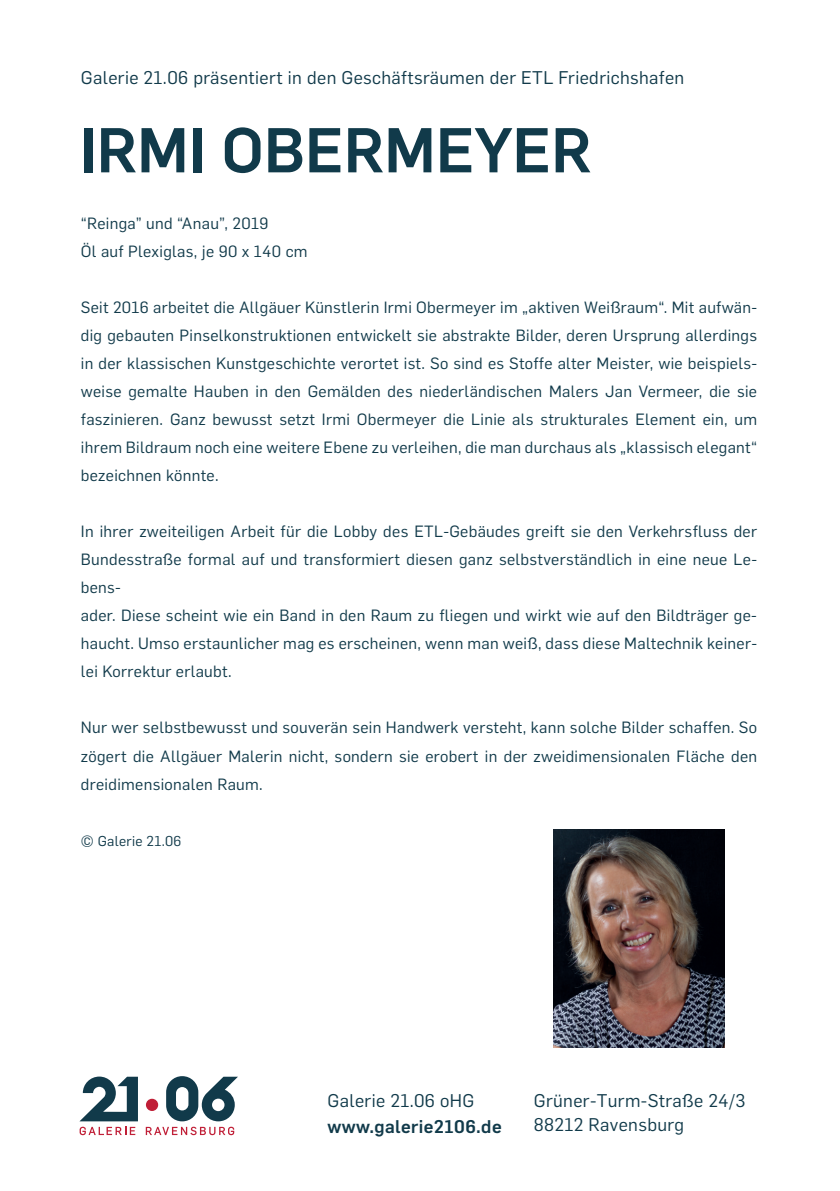
<style>
.page{position:relative;width:840px;height:1191px;background:#fff}
.page>*{position:absolute;margin:0;border:0;box-sizing:border-box;transform-origin:0 0}
.t1{font:500 62px "Flama";color:#113a4a}
.t2{font:18px/24.4px "Flama";letter-spacing:.02em;color:#113a4a}
.t3{font:500 18px "Flama";letter-spacing:.02em;color:#113a4a}
.t4{font:16px/28px "Flama";letter-spacing:.02em;color:#113a4a}
.t5{font:14px "Flama";letter-spacing:.02em;color:#113a4a}
</style>
<div class="page">
<svg style="left:79px;top:1076px;width:59px;height:59px"></svg>
<svg style="left:146px;top:1076px;width:92px;height:59px"></svg>
<img style="left:553px;top:829px;width:170px;height:218px">
<p class="t2" style="left:81px;top:64px;width:604px">Galerie 21.06 präsentiert in den Geschäftsräumen der ETL Friedrichshafen</p>
<h1 class="t1" style="left:79px;top:106px;width:513px">IRMI OBERMEYER</h1>
<p class="t4" style="left:81px;top:209px;width:228px">“Reinga” und “Anau”, 2019<br>Öl auf Plexiglas, je 90 x 140 cm</p>
<p class="t4" style="left:81px;top:293px;width:677px;text-align:justify">Seit 2016 arbeitet die Allgäuer Künstlerin Irmi Obermeyer im „aktiven Weißraum“. Mit aufwän&shy;dig gebauten Pinselkonstruktionen entwickelt sie abstrakte Bilder, deren Ursprung allerdings in der klassischen Kunstgeschichte verortet ist. So sind es Stoffe alter Meister, wie beispiels&shy;weise gemalte Hauben in den Gemälden des niederländischen Malers Jan Vermeer, die sie faszinieren. Ganz bewusst setzt Irmi Obermeyer die Linie als strukturales Element ein, um ihrem Bildraum noch eine weitere Ebene zu verleihen, die man durchaus als „klassisch elegant“ bezeichnen könnte.</p>
<p class="t4" style="left:81px;top:517px;width:677px">In ihrer zweiteiligen Arbeit für die Lobby des ETL-Gebäudes greift sie den Verkehrsfluss der Bundesstraße formal auf und transformiert diesen ganz selbstverständlich in eine neue Le&shy;bens-<br>ader. Diese scheint wie ein Band in den Raum zu fliegen und wirkt wie auf den Bildträger ge&shy;haucht. Umso erstaunlicher mag es erscheinen, wenn man weiß, dass diese Maltechnik keiner&shy;lei Korrektur erlaubt.</p>
<p class="t4" style="left:81px;top:713px;width:677px;text-align:justify">Nur wer selbstbewusst und souverän sein Handwerk versteht, kann solche Bilder schaffen. So zögert die Allgäuer Malerin nicht, sondern sie erobert in der zweidimensionalen Fläche den dreidimensionalen Raum.</p>
<p class="t5" style="left:81px;top:831px;width:102px">© Galerie 21.06</p>
<p class="t2" style="left:327px;top:1087px;width:148px">Galerie 21.06 oHG</p>
<p class="t3" style="left:327px;top:1113px;width:175px">www.galerie2106.de</p>
<p class="t2" style="left:533px;top:1087px;width:213px">Grüner-Turm-Straße 24/3<br>88212 Ravensburg</p>
</div>
